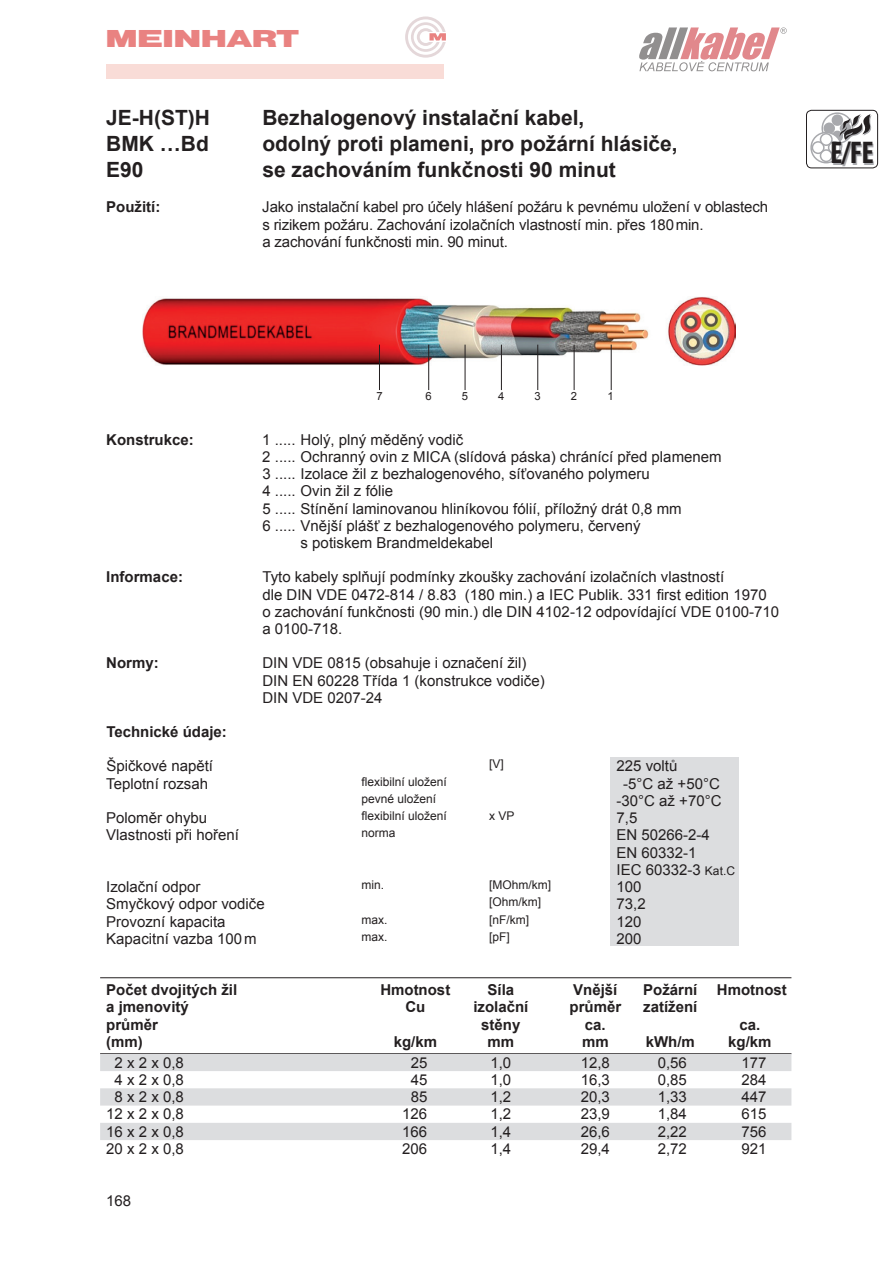
<style>
.page{position:relative;width:893px;height:1263px;background:#fff}
.page>*{position:absolute;margin:0;border:0;box-sizing:border-box;transform-origin:0 0}
.t1{font:700 condensed 31.5px "Myriad Pro";color:#231f20}
.t2{font:800 25.5px "Sans EE";letter-spacing:-.05em;color:#e98281;scale:1.56 1}
.t3{font:700 21px "Arial";color:#231f20}
.t4{font:15px/17.2px "Arial";color:#231f20}
.t5{font:700 15px "Arial";color:#231f20}
.t6{font:12px "Arial";color:#231f20}
.t7{font:11.25px "Arial";color:#231f20}
.s1{font-size:12px}
</style>
<div class="page">
<div style="left:610px;top:757px;width:129px;height:189px;background:#dcdddf"></div>
<div style="left:806px;top:110px;width:72px;height:58px;border:1px solid #231f20;border-radius:5px"></div>
<div style="left:821px;top:112px;width:32px;height:32px;border:2px solid #a8a9ad;border-radius:50%"></div>
<div style="left:832px;top:114px;width:11px;height:12px;background:#a8a9ad;border-radius:50%"></div>
<div style="left:832px;top:131px;width:11px;height:11px;background:#a8a9ad;border-radius:50%"></div>
<div style="left:823px;top:123px;width:12px;height:11px;background:#a8a9ad;border-radius:50%"></div>
<div style="left:811px;top:132px;width:30px;height:31px;background:#fff;border-radius:50%"></div>
<div style="left:810px;top:132px;width:32px;height:31px;border:2px solid #a8a9ad;border-radius:50%"></div>
<div style="left:820px;top:133px;width:13px;height:13px;border:2px solid #a8a9ad;border-radius:50%"></div>
<div style="left:820px;top:149px;width:13px;height:13px;border:2px solid #a8a9ad;border-radius:50%"></div>
<div style="left:828px;top:141px;width:13px;height:13px;border:2px solid #a8a9ad;border-radius:50%"></div>
<div style="left:812px;top:141px;width:13px;height:13px;border:2px solid #a8a9ad;border-radius:50%"></div>
<svg style="left:839px;top:114px;width:33px;height:27px"></svg>
<hr style="left:100px;top:977px;width:691px;height:1px;background:#231f20">
<hr style="left:100px;top:1053px;width:691px;height:1px;background:#231f20">
<div style="left:100px;top:1054px;width:691px;height:17px;background:#dcdddf"></div>
<div style="left:100px;top:1088px;width:691px;height:17px;background:#dcdddf"></div>
<div style="left:100px;top:1123px;width:691px;height:17px;background:#dcdddf"></div>
<img style="left:143px;top:297px;width:593px;height:68px">
<hr style="left:611px;top:345px;width:1px;height:45px;background:#231f20">
<hr style="left:574px;top:345px;width:1px;height:45px;background:#231f20">
<hr style="left:465px;top:345px;width:1px;height:45px;background:#231f20">
<hr style="left:501px;top:345px;width:1px;height:45px;background:#231f20">
<hr style="left:537px;top:345px;width:1px;height:45px;background:#231f20">
<hr style="left:379px;top:345px;width:1px;height:45px;background:#231f20">
<hr style="left:428px;top:345px;width:1px;height:45px;background:#231f20">
<svg style="left:405px;top:16px;width:41px;height:42px"></svg>
<div style="left:106px;top:64px;width:338px;height:15px;background:#f9dcd7"></div>
<svg style="left:639px;top:27px;width:148px;height:44px"></svg>
<h2 class="t2" style="left:105px;top:25px;width:126px">MEINHART</h2>
<h3 class="t3" style="left:106px;top:104px;width:105px">JE-H(ST)H</h3>
<h3 class="t3" style="left:262px;top:104px;width:324px">Bezhalogenový instalační kabel,</h3>
<h3 class="t3" style="left:106px;top:130px;width:104px">BMK …Bd</h3>
<h3 class="t3" style="left:262px;top:130px;width:417px">odolný proti plameni, pro požární hlásiče,</h3>
<h3 class="t3" style="left:106px;top:156px;width:39px">E90</h3>
<h3 class="t3" style="left:262px;top:156px;width:355px">se zachováním funkčnosti 90 minut</h3>
<p class="t5" style="left:106px;top:197px;width:56px">Použití:</p>
<p class="t4" style="left:262px;top:199px;width:507px">Jako instalační kabel pro účely hlášení požáru k pevnému uložení v oblastech s rizikem požáru. Zachování izolačních vlastností min. přes 180min.<br>a zachování funkčnosti min. 90 minut.</p>
<h1 class="t1" style="left:830px;top:133px;width:45px">E/FE</h1>
<p class="t7" style="left:376px;top:389px;width:8px">7</p>
<p class="t7" style="left:426px;top:389px;width:8px">6</p>
<p class="t7" style="left:462px;top:389px;width:8px">5</p>
<p class="t7" style="left:498px;top:389px;width:8px">4</p>
<p class="t7" style="left:535px;top:389px;width:8px">3</p>
<p class="t7" style="left:571px;top:389px;width:8px">2</p>
<p class="t7" style="left:607px;top:389px;width:8px">1</p>
<p class="t5" style="left:106px;top:429px;width:89px">Konstrukce:</p>
<p class="t4" style="left:262px;top:431px;width:202px">1 ..... Holý, plný měděný vodič</p>
<p class="t4" style="left:262px;top:448px;width:461px">2 ..... Ochranný ovin z MICA (slídová páska) chránící před plamenem</p>
<p class="t4" style="left:262px;top:465px;width:389px">3 ..... Izolace žil z bezhalogenového, síťovaného polymeru</p>
<p class="t4" style="left:262px;top:482px;width:132px">4 ..... Ovin žil z fólie</p>
<p class="t4" style="left:262px;top:500px;width:421px">5 ..... Stínění laminovanou hliníkovou fólií, příložný drát 0,8 mm</p>
<p class="t4" style="left:262px;top:517px;width:380px">6 ..... Vnější plášť z bezhalogenového polymeru, červený</p>
<p class="t4" style="left:301px;top:534px;width:194px">s potiskem Brandmeldekabel</p>
<p class="t5" style="left:106px;top:567px;width:78px">Informace:</p>
<p class="t4" style="left:262px;top:569px;width:518px">Tyto kabely splňují podmínky zkoušky zachování izolačních vlastností<br>dle DIN VDE 0472-814 / 8.83 (180 min.) a IEC Publik. 331 first edition 1970<br>o zachování funkčnosti (90 min.) dle DIN 4102-12 odpovídající VDE 0100-710 a 0100-718.</p>
<p class="t5" style="left:106px;top:653px;width:54px">Normy:</p>
<p class="t4" style="left:262px;top:655px;width:284px">DIN VDE 0815 (obsahuje i označení žil)<br>DIN EN 60228 Třída 1 (konstrukce vodiče)<br>DIN VDE 0207-24</p>
<p class="t5" style="left:106px;top:722px;width:122px">Technické údaje:</p>
<p class="t4" style="left:106px;top:758px;width:108px">Špičkové napětí</p>
<p class="t6" style="left:489px;top:756px;width:16px">[V]</p>
<p class="t4" style="left:617px;top:758px;width:62px">225 voltů</p>
<p class="t4" style="left:106px;top:775px;width:103px">Teplotní rozsah</p>
<p class="t6" style="left:361px;top:773px;width:87px">flexibilní uložení</p>
<p class="t4" style="left:623px;top:775px;width:98px">-5°C až +50°C</p>
<p class="t6" style="left:361px;top:791px;width:76px">pevné uložení</p>
<p class="t4" style="left:617px;top:792px;width:106px">-30°C až +70°C</p>
<p class="t4" style="left:106px;top:809px;width:102px">Poloměr ohybu</p>
<p class="t6" style="left:361px;top:808px;width:87px">flexibilní uložení</p>
<p class="t6" style="left:489px;top:808px;width:27px">x VP</p>
<p class="t4" style="left:617px;top:809px;width:22px">7,5</p>
<p class="t4" style="left:106px;top:827px;width:134px">Vlastnosti při hoření</p>
<p class="t6" style="left:361px;top:825px;width:36px">norma</p>
<p class="t4" style="left:617px;top:827px;width:120px">EN 50266-2-4<br>EN 60332-1<br>IEC 60332-3 <span class="s1">Kat.C</span></p>
<p class="t4" style="left:106px;top:878px;width:96px">Izolační odpor</p>
<p class="t6" style="left:361px;top:877px;width:24px">min.</p>
<p class="t6" style="left:489px;top:877px;width:64px">[MOhm/km]</p>
<p class="t4" style="left:617px;top:878px;width:27px">100</p>
<p class="t4" style="left:106px;top:896px;width:160px">Smyčkový odpor vodiče</p>
<p class="t6" style="left:489px;top:894px;width:54px">[Ohm/km]</p>
<p class="t4" style="left:617px;top:896px;width:31px">73,2</p>
<p class="t4" style="left:106px;top:913px;width:121px">Provozní kapacita</p>
<p class="t6" style="left:361px;top:911px;width:28px">max.</p>
<p class="t6" style="left:489px;top:911px;width:42px">[nF/km]</p>
<p class="t4" style="left:617px;top:913px;width:27px">120</p>
<p class="t4" style="left:106px;top:930px;width:152px">Kapacitní vazba 100m</p>
<p class="t6" style="left:361px;top:929px;width:28px">max.</p>
<p class="t6" style="left:489px;top:929px;width:22px">[pF]</p>
<p class="t4" style="left:617px;top:930px;width:27px">200</p>
<p class="t5" style="left:106px;top:980px;width:132px">Počet dvojitých žil</p>
<p class="t5" style="left:380px;top:980px;width:71px">Hmotnost</p>
<p class="t5" style="left:487px;top:980px;width:28px">Síla</p>
<p class="t5" style="left:573px;top:980px;width:46px">Vnější</p>
<p class="t5" style="left:643px;top:980px;width:56px">Požární</p>
<p class="t5" style="left:717px;top:980px;width:71px">Hmotnost</p>
<p class="t5" style="left:106px;top:997px;width:84px">a jmenovitý</p>
<p class="t5" style="left:405px;top:997px;width:21px">Cu</p>
<p class="t5" style="left:473px;top:997px;width:57px">izolační</p>
<p class="t5" style="left:569px;top:997px;width:53px">průměr</p>
<p class="t5" style="left:643px;top:997px;width:56px">zatížení</p>
<p class="t5" style="left:106px;top:1014px;width:53px">průměr</p>
<p class="t5" style="left:481px;top:1014px;width:41px">stěny</p>
<p class="t5" style="left:585px;top:1014px;width:22px">ca.</p>
<p class="t5" style="left:739px;top:1014px;width:22px">ca.</p>
<p class="t5" style="left:106px;top:1032px;width:38px">(mm)</p>
<p class="t5" style="left:394px;top:1032px;width:45px">kg/km</p>
<p class="t5" style="left:487px;top:1032px;width:28px">mm</p>
<p class="t5" style="left:582px;top:1032px;width:28px">mm</p>
<p class="t5" style="left:646px;top:1032px;width:51px">kWh/m</p>
<p class="t5" style="left:728px;top:1032px;width:45px">kg/km</p>
<p class="t4" style="left:115px;top:1054px;width:71px">2x2x0,8</p>
<p class="t4" style="left:411px;top:1054px;width:18px">25</p>
<p class="t4" style="left:490px;top:1054px;width:22px">1,0</p>
<p class="t4" style="left:581px;top:1054px;width:31px">12,8</p>
<p class="t4" style="left:658px;top:1054px;width:31px">0,56</p>
<p class="t4" style="left:741px;top:1054px;width:27px">177</p>
<p class="t4" style="left:115px;top:1071px;width:71px">4x2x0,8</p>
<p class="t4" style="left:411px;top:1071px;width:18px">45</p>
<p class="t4" style="left:490px;top:1071px;width:22px">1,0</p>
<p class="t4" style="left:581px;top:1071px;width:31px">16,3</p>
<p class="t4" style="left:658px;top:1071px;width:31px">0,85</p>
<p class="t4" style="left:741px;top:1071px;width:27px">284</p>
<p class="t4" style="left:115px;top:1088px;width:71px">8x2x0,8</p>
<p class="t4" style="left:411px;top:1088px;width:18px">85</p>
<p class="t4" style="left:490px;top:1088px;width:22px">1,2</p>
<p class="t4" style="left:581px;top:1088px;width:31px">20,3</p>
<p class="t4" style="left:658px;top:1088px;width:31px">1,33</p>
<p class="t4" style="left:741px;top:1088px;width:27px">447</p>
<p class="t4" style="left:106px;top:1105px;width:79px">12x2x0,8</p>
<p class="t4" style="left:402px;top:1105px;width:27px">126</p>
<p class="t4" style="left:490px;top:1105px;width:22px">1,2</p>
<p class="t4" style="left:581px;top:1105px;width:31px">23,9</p>
<p class="t4" style="left:658px;top:1105px;width:31px">1,84</p>
<p class="t4" style="left:741px;top:1105px;width:27px">615</p>
<p class="t4" style="left:106px;top:1123px;width:79px">16x2x0,8</p>
<p class="t4" style="left:402px;top:1123px;width:27px">166</p>
<p class="t4" style="left:490px;top:1123px;width:22px">1,4</p>
<p class="t4" style="left:581px;top:1123px;width:31px">26,6</p>
<p class="t4" style="left:658px;top:1123px;width:31px">2,22</p>
<p class="t4" style="left:741px;top:1123px;width:27px">756</p>
<p class="t4" style="left:106px;top:1140px;width:79px">20x2x0,8</p>
<p class="t4" style="left:402px;top:1140px;width:27px">206</p>
<p class="t4" style="left:490px;top:1140px;width:22px">1,4</p>
<p class="t4" style="left:581px;top:1140px;width:31px">29,4</p>
<p class="t4" style="left:658px;top:1140px;width:31px">2,72</p>
<p class="t4" style="left:741px;top:1140px;width:27px">921</p>
<p class="t4" style="left:106px;top:1192px;width:27px">168</p>
</div>
